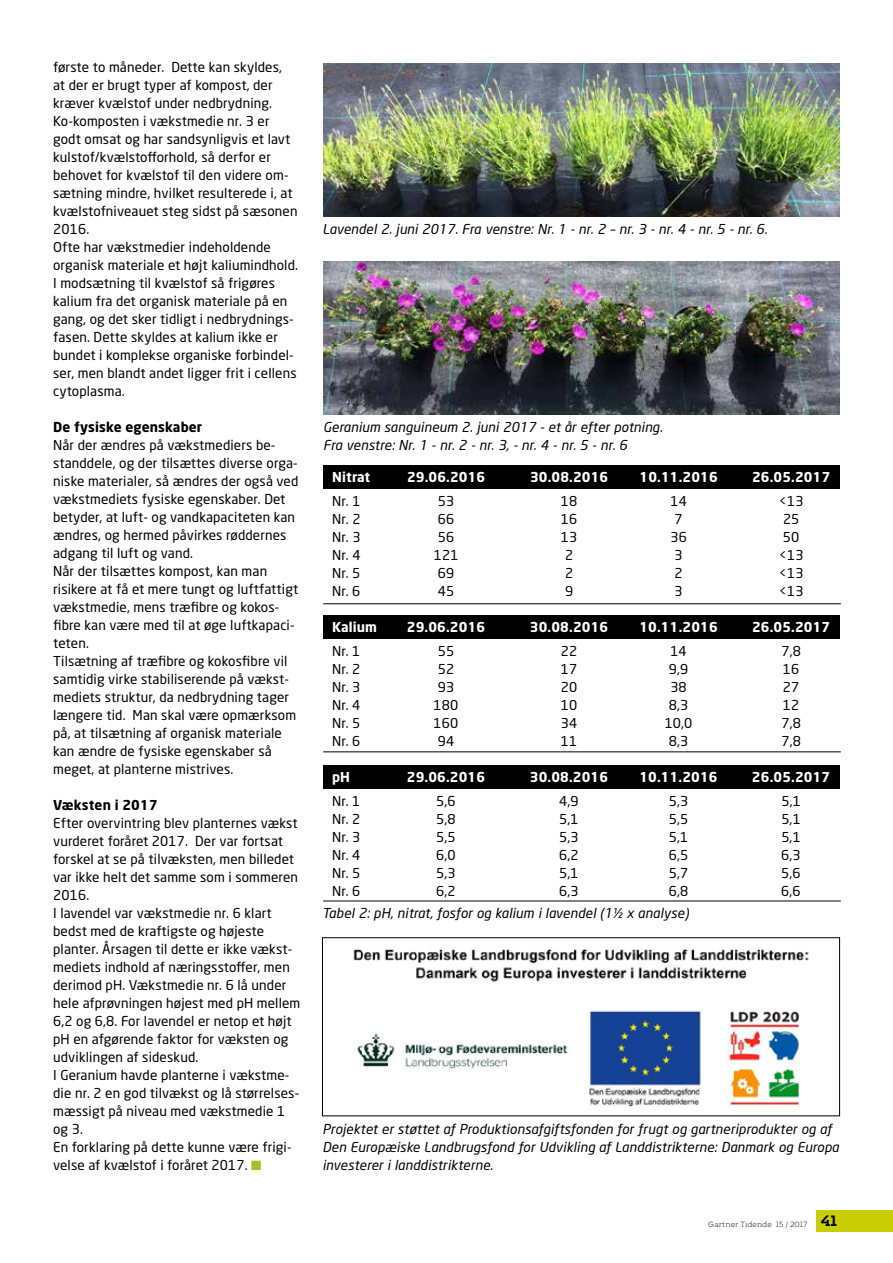
<style>
.page{position:relative;width:893px;height:1263px;background:#fff}
.page>*{position:absolute;margin:0;border:0;box-sizing:border-box;transform-origin:0 0}
.t1{font:13.5px/18px "Neo Sans Std";letter-spacing:.01em;color:#000}
.t2{font:italic 13.5px/18px "Neo Sans";letter-spacing:.01em;color:#000}
.t3{font:700 13.5px "Neo Sans";letter-spacing:.01em;color:#fff}
.t4{font:700 13.5px "Neo Sans";letter-spacing:.01em;color:#000}
.t5{font:300 7.5px "Kontrapunkt Bob";color:#000}
.s1{color:#a1c024}
.s2{font-weight:700;font-size:15px}
</style>
<div class="page">
<div style="left:816px;top:1210px;width:77px;height:21px;background:#c7ce05"></div>
<img style="left:323px;top:261px;width:517px;height:154px">
<img style="left:323px;top:64px;width:517px;height:153px">
<img style="left:353px;top:949px;width:456px;height:158px">
<div style="left:322px;top:937px;width:518px;height:179px;border:1px solid #000"></div>
<div style="left:323px;top:615px;width:517px;height:24px;background:#000"></div>
<div style="left:323px;top:765px;width:517px;height:24px;background:#000"></div>
<div style="left:323px;top:466px;width:517px;height:23px;background:#000"></div>
<hr style="left:323px;top:603px;width:518px;height:1px;background:#000">
<hr style="left:323px;top:752px;width:518px;height:1px;background:#000">
<hr style="left:323px;top:901px;width:518px;height:1px;background:#000">
<p class="t1" style="left:53px;top:58px;width:246px">første to måneder. Dette kan skyldes,<br>at der er brugt typer af kompost, der kræver kvælstof under nedbrydning.<br>Ko-komposten i vækstmedie nr. 3 er godt omsat og har sandsynligvis et lavt kulstof/kvælstofforhold, så derfor er behovet for kvælstof til den videre om&shy;sætning mindre, hvilket resulterede i, at kvælstofniveauet steg sidst på sæsonen 2016.<br>Ofte har vækstmedier indeholdende organisk materiale et højt kaliumindhold.<br>I modsætning til kvælstof så frigøres kalium fra det organisk materiale på en gang, og det sker tidligt i nedbrydnings&shy;fasen. Dette skyldes at kalium ikke er bundet i komplekse organiske forbindel&shy;ser, men blandt andet ligger frit i cellens cytoplasma.</p>
<p class="t4" style="left:53px;top:418px;width:151px">De fysiske egenskaber</p>
<p class="t1" style="left:53px;top:436px;width:247px">Når der ændres på vækstmediers be&shy;standdele, og der tilsættes diverse orga&shy;niske materialer, så ændres der også ved vækstmediets fysiske egenskaber. Det betyder, at luft- og vandkapaciteten kan ændres, og hermed påvirkes røddernes adgang til luft og vand.<br>Når der tilsættes kompost, kan man risikere at få et mere tungt og luftfattigt vækstmedie, mens træfibre og kokos&shy;fibre kan være med til at øge luftkapaci&shy;teten.<br>Tilsætning af træfibre og kokosfibre vil samtidig virke stabiliserende på vækst&shy;mediets struktur, da nedbrydning tager længere tid. Man skal være opmærksom på, at tilsætning af organisk materiale kan ændre de fysiske egenskaber så meget, at planterne mistrives.</p>
<p class="t4" style="left:53px;top:796px;width:106px">Væksten i 2017</p>
<p class="t1" style="left:53px;top:814px;width:249px">Efter overvintring blev planternes vækst vurderet foråret 2017. Der var fortsat forskel at se på tilvæksten, men billedet var ikke helt det samme som i sommeren 2016.<br>I lavendel var vækstmedie nr. 6 klart bedst med de kraftigste og højeste planter. Årsagen til dette er ikke vækst&shy;mediets indhold af næringsstoffer, men derimod pH. Vækstmedie nr. 6 lå under hele afprøvningen højest med pH mellem 6,2 og 6,8. For lavendel er netop et højt pH en afgørende faktor for væksten og udviklingen af sideskud.<br>I Geranium havde planterne i vækstme&shy;die nr. 2 en god tilvækst og lå størrelses&shy;mæssigt på niveau med vækstmedie 1 og 3.<br>En forklaring på dette kunne være frigi&shy;velse af kvælstof i foråret 2017. <span class="s1">■</span></p>
<p class="t2" style="left:322px;top:220px;width:446px">Lavendel 2. juni 2017. Fra venstre: Nr. 1 - nr. 2 – nr. 3 - nr. 4 - nr. 5 - nr. 6.</p>
<p class="t2" style="left:323px;top:418px;width:341px">Geranium sanguineum 2. juni 2017 - et år efter potning.<br>Fra venstre: Nr. 1 - nr. 2 - nr. 3, - nr. 4 - nr. 5 - nr. 6</p>
<p class="t3" style="left:332px;top:468px;width:40px">Nitrat</p>
<p class="t3" style="left:407px;top:468px;width:80px">29.06.2016</p>
<p class="t3" style="left:530px;top:468px;width:80px">30.08.2016</p>
<p class="t3" style="left:639px;top:468px;width:80px">10.11.2016</p>
<p class="t3" style="left:752px;top:468px;width:80px">26.05.2017</p>
<p class="t1" style="left:332px;top:492px;width:30px">Nr. 1</p>
<p class="t1" style="left:438px;top:492px;width:18px">53</p>
<p class="t1" style="left:561px;top:492px;width:18px">18</p>
<p class="t1" style="left:670px;top:492px;width:18px">14</p>
<p class="t1" style="left:779px;top:492px;width:26px">&lt;13</p>
<p class="t1" style="left:332px;top:510px;width:30px">Nr. 2</p>
<p class="t1" style="left:438px;top:510px;width:18px">66</p>
<p class="t1" style="left:561px;top:510px;width:18px">16</p>
<p class="t1" style="left:675px;top:510px;width:10px">7</p>
<p class="t1" style="left:783px;top:510px;width:18px">25</p>
<p class="t1" style="left:332px;top:528px;width:30px">Nr. 3</p>
<p class="t1" style="left:438px;top:528px;width:18px">56</p>
<p class="t1" style="left:561px;top:528px;width:18px">13</p>
<p class="t1" style="left:670px;top:528px;width:18px">36</p>
<p class="t1" style="left:783px;top:528px;width:18px">50</p>
<p class="t1" style="left:332px;top:546px;width:30px">Nr. 4</p>
<p class="t1" style="left:434px;top:546px;width:26px">121</p>
<p class="t1" style="left:565px;top:546px;width:10px">2</p>
<p class="t1" style="left:674px;top:546px;width:10px">3</p>
<p class="t1" style="left:779px;top:546px;width:26px">&lt;13</p>
<p class="t1" style="left:332px;top:564px;width:30px">Nr. 5</p>
<p class="t1" style="left:438px;top:564px;width:18px">69</p>
<p class="t1" style="left:565px;top:564px;width:10px">2</p>
<p class="t1" style="left:674px;top:564px;width:10px">2</p>
<p class="t1" style="left:779px;top:564px;width:26px">&lt;13</p>
<p class="t1" style="left:332px;top:582px;width:30px">Nr. 6</p>
<p class="t1" style="left:438px;top:582px;width:18px">45</p>
<p class="t1" style="left:565px;top:582px;width:10px">9</p>
<p class="t1" style="left:674px;top:582px;width:10px">3</p>
<p class="t1" style="left:779px;top:582px;width:26px">&lt;13</p>
<p class="t3" style="left:332px;top:618px;width:46px">Kalium</p>
<p class="t3" style="left:407px;top:618px;width:80px">29.06.2016</p>
<p class="t3" style="left:530px;top:618px;width:80px">30.08.2016</p>
<p class="t3" style="left:639px;top:618px;width:80px">10.11.2016</p>
<p class="t3" style="left:752px;top:618px;width:80px">26.05.2017</p>
<p class="t1" style="left:332px;top:642px;width:30px">Nr. 1</p>
<p class="t1" style="left:438px;top:642px;width:18px">55</p>
<p class="t1" style="left:561px;top:642px;width:18px">22</p>
<p class="t1" style="left:670px;top:642px;width:18px">14</p>
<p class="t1" style="left:781px;top:642px;width:21px">7,8</p>
<p class="t1" style="left:332px;top:660px;width:30px">Nr. 2</p>
<p class="t1" style="left:438px;top:660px;width:18px">52</p>
<p class="t1" style="left:561px;top:660px;width:18px">17</p>
<p class="t1" style="left:669px;top:660px;width:21px">9,9</p>
<p class="t1" style="left:783px;top:660px;width:18px">16</p>
<p class="t1" style="left:332px;top:678px;width:30px">Nr. 3</p>
<p class="t1" style="left:438px;top:678px;width:18px">93</p>
<p class="t1" style="left:561px;top:678px;width:18px">20</p>
<p class="t1" style="left:670px;top:678px;width:18px">38</p>
<p class="t1" style="left:783px;top:678px;width:18px">27</p>
<p class="t1" style="left:332px;top:696px;width:30px">Nr. 4</p>
<p class="t1" style="left:434px;top:696px;width:26px">180</p>
<p class="t1" style="left:561px;top:696px;width:18px">10</p>
<p class="t1" style="left:669px;top:696px;width:21px">8,3</p>
<p class="t1" style="left:783px;top:696px;width:18px">12</p>
<p class="t1" style="left:332px;top:714px;width:30px">Nr. 5</p>
<p class="t1" style="left:434px;top:714px;width:26px">160</p>
<p class="t1" style="left:561px;top:714px;width:18px">34</p>
<p class="t1" style="left:665px;top:714px;width:29px">10,0</p>
<p class="t1" style="left:781px;top:714px;width:21px">7,8</p>
<p class="t1" style="left:332px;top:732px;width:30px">Nr. 6</p>
<p class="t1" style="left:438px;top:732px;width:18px">94</p>
<p class="t1" style="left:561px;top:732px;width:18px">11</p>
<p class="t1" style="left:669px;top:732px;width:21px">8,3</p>
<p class="t1" style="left:781px;top:732px;width:21px">7,8</p>
<p class="t3" style="left:332px;top:768px;width:20px">pH</p>
<p class="t3" style="left:407px;top:768px;width:80px">29.06.2016</p>
<p class="t3" style="left:530px;top:768px;width:80px">30.08.2016</p>
<p class="t3" style="left:639px;top:768px;width:80px">10.11.2016</p>
<p class="t3" style="left:752px;top:768px;width:80px">26.05.2017</p>
<p class="t1" style="left:332px;top:792px;width:30px">Nr. 1</p>
<p class="t1" style="left:436px;top:792px;width:21px">5,6</p>
<p class="t1" style="left:559px;top:792px;width:21px">4,9</p>
<p class="t1" style="left:669px;top:792px;width:21px">5,3</p>
<p class="t1" style="left:781px;top:792px;width:21px">5,1</p>
<p class="t1" style="left:332px;top:810px;width:30px">Nr. 2</p>
<p class="t1" style="left:436px;top:810px;width:21px">5,8</p>
<p class="t1" style="left:559px;top:810px;width:21px">5,1</p>
<p class="t1" style="left:669px;top:810px;width:21px">5,5</p>
<p class="t1" style="left:781px;top:810px;width:21px">5,1</p>
<p class="t1" style="left:332px;top:828px;width:30px">Nr. 3</p>
<p class="t1" style="left:436px;top:828px;width:21px">5,5</p>
<p class="t1" style="left:559px;top:828px;width:21px">5,3</p>
<p class="t1" style="left:669px;top:828px;width:21px">5,1</p>
<p class="t1" style="left:781px;top:828px;width:21px">5,1</p>
<p class="t1" style="left:332px;top:846px;width:30px">Nr. 4</p>
<p class="t1" style="left:436px;top:846px;width:21px">6,0</p>
<p class="t1" style="left:559px;top:846px;width:21px">6,2</p>
<p class="t1" style="left:669px;top:846px;width:21px">6,5</p>
<p class="t1" style="left:781px;top:846px;width:21px">6,3</p>
<p class="t1" style="left:332px;top:864px;width:30px">Nr. 5</p>
<p class="t1" style="left:436px;top:864px;width:21px">5,3</p>
<p class="t1" style="left:559px;top:864px;width:21px">5,1</p>
<p class="t1" style="left:669px;top:864px;width:21px">5,7</p>
<p class="t1" style="left:781px;top:864px;width:21px">5,6</p>
<p class="t1" style="left:332px;top:882px;width:30px">Nr. 6</p>
<p class="t1" style="left:436px;top:882px;width:21px">6,2</p>
<p class="t1" style="left:559px;top:882px;width:21px">6,3</p>
<p class="t1" style="left:669px;top:882px;width:21px">6,8</p>
<p class="t1" style="left:781px;top:882px;width:21px">6,6</p>
<p class="t2" style="left:322px;top:904px;width:368px">Tabel 2: pH, nitrat, fosfor og kalium i lavendel (1½ x analyse)</p>
<p class="t2" style="left:322px;top:1120px;width:518px">Projektet er støttet af Produktionsafgiftsfonden for frugt og gartneriprodukter og af<br>Den Europæiske Landbrugsfond for Udvikling af Landdistrikterne: Danmark og Europa investerer i landdistrikterne.</p>
<p class="t5" style="left:708px;top:1220px;width:131px">Gartner Tidende 15 / 2017 <span class="s2">41</span></p>
</div>
